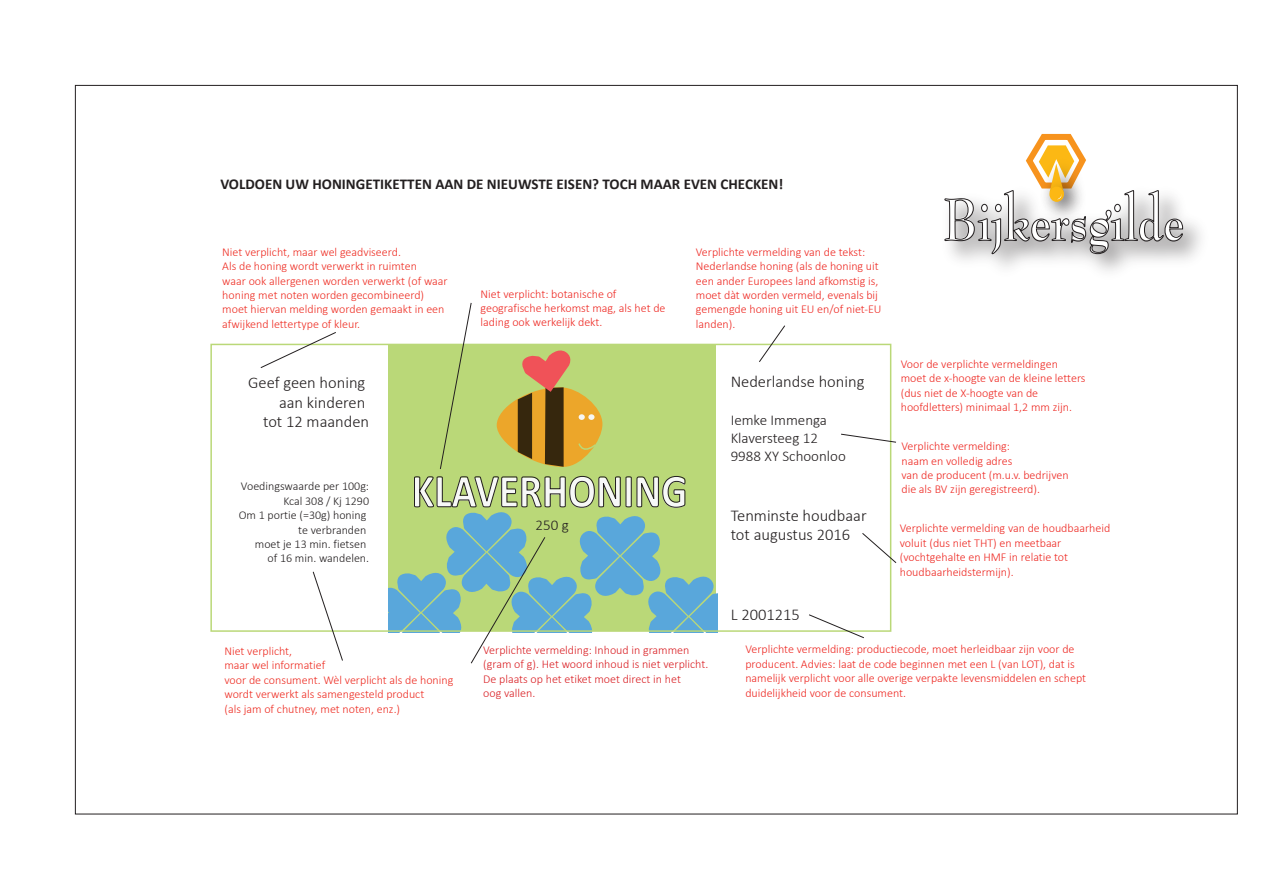
<style>
.page{position:relative;width:1268px;height:893px;background:#fff}
.page>*{position:absolute;margin:0;border:0;box-sizing:border-box;transform-origin:0 0}
.t1{font:700 58.2px "Bernhard Modern BT";color:#fff;scale:.8 1}
.t2{font:700 47.1px "Calibri";color:#f7f8f7;scale:.87 1}
.t3{font:300 16.5px/19.8px "Calibri";color:#231f20}
.t4{font:700 15px "Calibri";color:#231f20}
.t5{font:300 15px/18px "Calibri";color:#231f20}
.t6{font:300 12px/14.4px "Calibri";color:#ee2923}
.t7{font:300 12px/14.4px "Calibri";color:#ee2d23}
.t8{font:300 12px/14.4px "Calibri";color:#da2126}
.t9{font:300 12px/14.4px "Calibri";color:#231f20;text-align:right}
</style>
<div class="page">
<div style="left:75px;top:85px;width:1162px;height:729px;background:#fff;border:1px solid #231f20"></div>
<div style="left:388px;top:344px;width:327px;height:286px;background:#bad878"></div>
<svg style="left:496px;top:350px;width:106px;height:117px"></svg>
<div style="left:210px;top:344px;width:681px;height:288px;border:2px solid #bad878"></div>
<svg style="left:440px;top:302px;width:31px;height:167px"></svg>
<svg style="left:377px;top:475px;width:355px;height:189px"></svg>
<svg style="left:312px;top:571px;width:31px;height:90px"></svg>
<svg style="left:260px;top:332px;width:76px;height:36px"></svg>
<svg style="left:758px;top:325px;width:27px;height:37px"></svg>
<svg style="left:841px;top:434px;width:55px;height:9px"></svg>
<svg style="left:862px;top:533px;width:34px;height:30px"></svg>
<svg style="left:808px;top:614px;width:56px;height:24px"></svg>
<img style="left:953px;top:219px;width:248px;height:52px">
<svg style="left:944px;top:133px;width:238px;height:121px"></svg>
<p class="t4" style="left:220px;top:174px;width:564px">VOLDOEN UW HONINGETIKETTEN AAN DE NIEUWSTE EISEN? TOCH MAAR EVEN CHECKEN!</p>
<p class="t7" style="left:222px;top:244px;width:227px">Niet verplicht, maar wel geadviseerd.<br>Als de honing wordt verwerkt in ruimten<br>waar ook allergenen worden verwerkt (of waar honing met noten worden gecombineerd) moet hiervan melding worden gemaakt in een afwijkend lettertype of kleur.</p>
<p class="t6" style="left:695px;top:244px;width:187px">Verplichte vermelding van de tekst:<br>Nederlandse honing (als de honing uit een ander Europees land afkomstig is, moet dàt worden vermeld, evenals bij gemengde honing uit EU en/of niet-EU landen).</p>
<p class="t6" style="left:480px;top:286px;width:186px">Niet verplicht: botanische of geografische herkomst mag, als het de lading ook werkelijk dekt.</p>
<h3 class="t3" style="left:248px;top:372px;width:122px;text-align:right">Geef geen honing aan kinderen<br>tot 12 maanden</h3>
<p class="t9" style="left:239px;top:479px;width:132px">Voedingswaarde per 100g:<br>Kcal 308 / Kj 1290<br>Om 1 portie (=30g) honing te verbranden<br>moet je 13 min. fietsen<br>of 16 min. wandelen.</p>
<h2 class="t2" style="left:411px;top:458px;width:318px">KLAVERHONING</h2>
<p class="t5" style="left:535px;top:516px;width:35px">250 g</p>
<h3 class="t3" style="left:730px;top:372px;width:135px">Nederlandse honing</h3>
<p class="t5" style="left:730px;top:411px;width:117px">Iemke Immenga<br>Klaversteeg 12<br>9988 XY Schoonloo</p>
<h3 class="t3" style="left:730px;top:505px;width:137px">Tenminste houdbaar tot augustus 2016</h3>
<h3 class="t3" style="left:730px;top:604px;width:71px">L 2001215</h3>
<h1 class="t1" style="left:942px;top:183px;width:303px">Bijkersgilde</h1>
<p class="t6" style="left:900px;top:357px;width:186px">Voor de verplichte vermeldingen moet de x-hoogte van de kleine letters (dus niet de X-hoogte van de hoofdletters) minimaal 1,2 mm zijn.</p>
<p class="t6" style="left:901px;top:439px;width:169px">Verplichte vermelding:<br>naam en volledig adres<br>van de producent (m.u.v. bedrijven die als BV zijn geregistreerd).</p>
<p class="t6" style="left:899px;top:521px;width:212px">Verplichte vermelding van de houdbaarheid voluit (dus niet THT) en meetbaar (vochtgehalte en HMF in relatie tot houdbaarheidstermijn).</p>
<p class="t7" style="left:224px;top:644px;width:230px">Niet verplicht,<br>maar wel informatief<br>voor de consument. Wèl verplicht als de honing wordt verwerkt als samengesteld product<br>(als jam of chutney, met noten, enz.)</p>
<p class="t8" style="left:483px;top:642px;width:226px">Verplichte vermelding: Inhoud in grammen (gram of g). Het woord inhoud is niet verplicht.<br>De plaats op het etiket moet direct in het<br>oog vallen.</p>
<p class="t6" style="left:745px;top:642px;width:342px">Verplichte vermelding: productiecode, moet herleidbaar zijn voor de producent. Advies: laat de code beginnen met een L (van LOT), dat is namelijk verplicht voor alle overige verpakte levensmiddelen en schept duidelijkheid voor de consument.</p>
</div>
